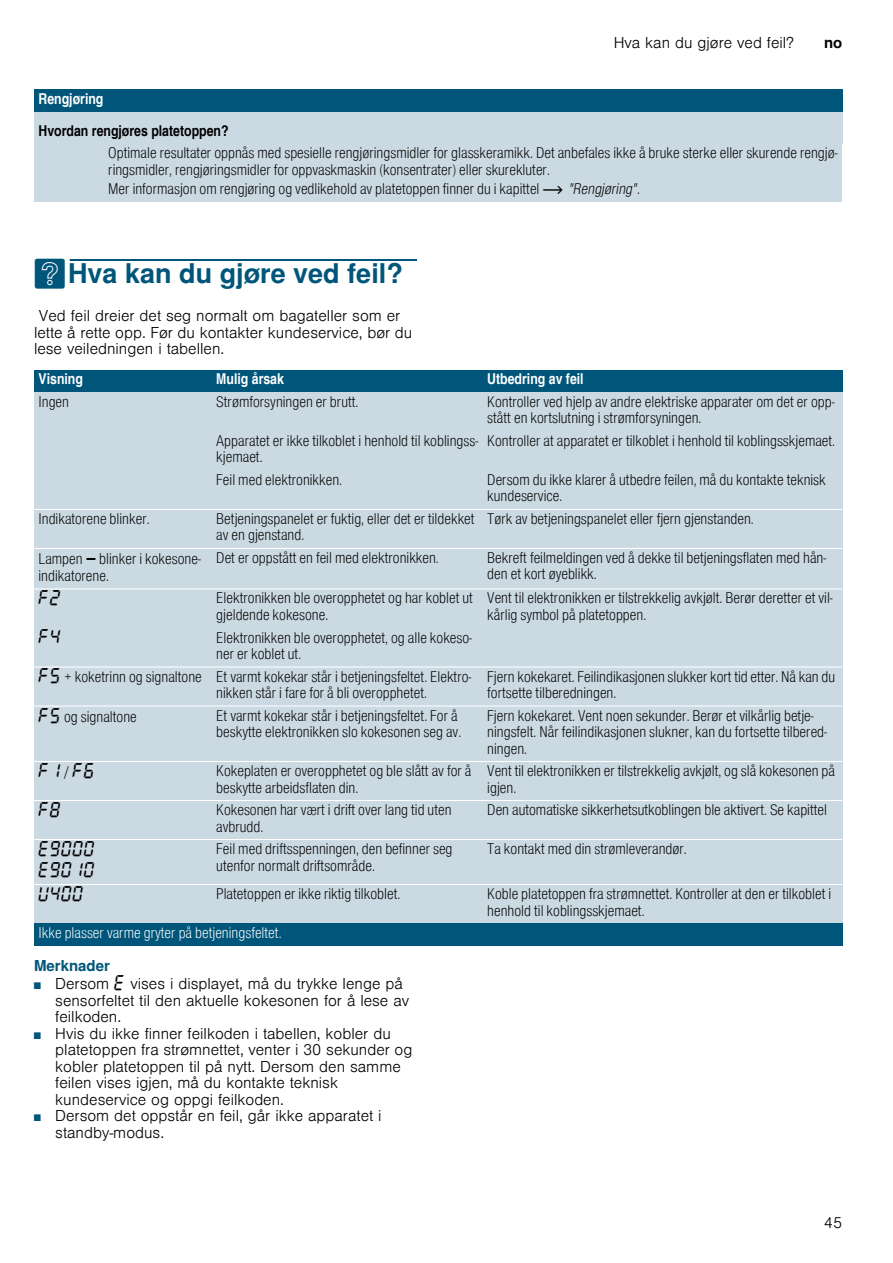
<style>
.page{position:relative;width:893px;height:1263px;background:#fff}
.page>*{position:absolute;margin:0;border:0;box-sizing:border-box;transform-origin:0 0}
.t1{font:700 27px "Nimbus San L";color:#00567a}
.t2{font:16.5px/21px "BSH Symb All";color:#000}
.t3{font:15px/16.5px "Nimbus San L Lig Con";color:#000}
.t4{font:300 15px/16.5px "Nimbus San L";color:#000}
.t5{font:15px "Nimbus San L Bol Con";color:#fff}
.t6{font:15px "Nimbus San L Lig Con";color:#fff}
.t7{font:15px "Nimbus San L Bol Con";color:#000}
.t8{font:700 15px "Nimbus San L";color:#00567a}
.t9{font:700 15px "Nimbus San L";color:#000}
.s1{font-family:"BSH Symb PH1"}
.s2{font-family:"Nimbus San L Lig Con Ita"}
.s3{font-family:"BSH Symb PG2";font-weight:400}
.s4{font-family:"BSH Symb PH4";font-size:16.5px}
.s5{font-family:"BSH Symb All";font-size:16.5px}
.s6{font-family:"Nimbus San L Lig Con";font-size:15px}
.s7{font-size:9px;color:#00567a}
.s8{font-family:"BSH Symb All";font-weight:400;font-size:16.5px}
</style>
<div class="page">
<div style="left:70px;top:259px;width:347px;height:2px;border:1px solid #00567a"></div>
<div style="left:34px;top:90px;width:808px;height:22px;background:#00567a"></div>
<div style="left:34px;top:112px;width:808px;height:32px;background:#cbd9e3"></div>
<div style="left:34px;top:144px;width:70px;height:58px;background:#cbd9e3"></div>
<div style="left:104px;top:144px;width:738px;height:58px;background:#cbd9e3"></div>
<div style="left:34px;top:370px;width:178px;height:22px;background:#00567a"></div>
<div style="left:212px;top:370px;width:271px;height:22px;background:#00567a"></div>
<div style="left:483px;top:370px;width:359px;height:22px;background:#00567a"></div>
<div style="left:34px;top:392px;width:178px;height:117px;background:#cbd9e3"></div>
<div style="left:212px;top:392px;width:271px;height:39px;background:#cbd9e3"></div>
<div style="left:483px;top:392px;width:359px;height:39px;background:#cbd9e3"></div>
<div style="left:212px;top:431px;width:271px;height:39px;background:#cbd9e3"></div>
<div style="left:483px;top:431px;width:359px;height:39px;background:#cbd9e3"></div>
<div style="left:212px;top:470px;width:271px;height:39px;background:#cbd9e3"></div>
<div style="left:483px;top:470px;width:359px;height:39px;background:#cbd9e3"></div>
<div style="left:34px;top:509px;width:178px;height:39px;background:#cbd9e3"></div>
<div style="left:212px;top:509px;width:271px;height:39px;background:#cbd9e3"></div>
<div style="left:483px;top:509px;width:359px;height:39px;background:#cbd9e3"></div>
<div style="left:34px;top:548px;width:178px;height:41px;background:#cbd9e3"></div>
<div style="left:212px;top:548px;width:271px;height:41px;background:#cbd9e3"></div>
<div style="left:483px;top:548px;width:359px;height:41px;background:#cbd9e3"></div>
<div style="left:34px;top:589px;width:178px;height:39px;background:#cbd9e3"></div>
<div style="left:212px;top:589px;width:271px;height:39px;background:#cbd9e3"></div>
<div style="left:483px;top:589px;width:359px;height:78px;background:#cbd9e3"></div>
<div style="left:34px;top:628px;width:178px;height:39px;background:#cbd9e3"></div>
<div style="left:212px;top:628px;width:271px;height:39px;background:#cbd9e3"></div>
<div style="left:34px;top:667px;width:178px;height:39px;background:#cbd9e3"></div>
<div style="left:212px;top:667px;width:271px;height:39px;background:#cbd9e3"></div>
<div style="left:483px;top:667px;width:359px;height:39px;background:#cbd9e3"></div>
<div style="left:34px;top:706px;width:178px;height:55px;background:#cbd9e3"></div>
<div style="left:212px;top:706px;width:271px;height:55px;background:#cbd9e3"></div>
<div style="left:483px;top:706px;width:359px;height:55px;background:#cbd9e3"></div>
<div style="left:34px;top:761px;width:178px;height:39px;background:#cbd9e3"></div>
<div style="left:212px;top:761px;width:271px;height:39px;background:#cbd9e3"></div>
<div style="left:483px;top:761px;width:359px;height:39px;background:#cbd9e3"></div>
<div style="left:34px;top:800px;width:178px;height:39px;background:#cbd9e3"></div>
<div style="left:212px;top:800px;width:271px;height:39px;background:#cbd9e3"></div>
<div style="left:483px;top:800px;width:359px;height:39px;background:#cbd9e3"></div>
<div style="left:34px;top:839px;width:178px;height:45px;background:#cbd9e3"></div>
<div style="left:212px;top:839px;width:271px;height:45px;background:#cbd9e3"></div>
<div style="left:483px;top:839px;width:359px;height:45px;background:#cbd9e3"></div>
<div style="left:34px;top:884px;width:178px;height:39px;background:#cbd9e3"></div>
<div style="left:212px;top:884px;width:271px;height:39px;background:#cbd9e3"></div>
<div style="left:483px;top:884px;width:359px;height:39px;background:#cbd9e3"></div>
<div style="left:34px;top:923px;width:808px;height:23px;background:#00567a"></div>
<hr style="left:34px;top:509px;width:808px;height:1px;background:#fff">
<hr style="left:34px;top:548px;width:808px;height:1px;background:#fff">
<hr style="left:34px;top:588px;width:808px;height:1px;background:#fff">
<hr style="left:34px;top:666px;width:808px;height:1px;background:#fff">
<hr style="left:34px;top:705px;width:808px;height:1px;background:#fff">
<hr style="left:34px;top:761px;width:808px;height:1px;background:#fff">
<hr style="left:34px;top:800px;width:808px;height:1px;background:#fff">
<hr style="left:34px;top:839px;width:808px;height:1px;background:#fff">
<hr style="left:34px;top:884px;width:808px;height:1px;background:#fff">
<p class="t4" style="left:613px;top:33px;width:182px">Hva kan du gjøre ved feil?</p>
<p class="t9" style="left:824px;top:34px;width:20px">no</p>
<p class="t5" style="left:39px;top:89px;width:66px">Rengjøring</p>
<p class="t7" style="left:39px;top:121px;width:192px">Hvordan rengjøres platetoppen?</p>
<p class="t3" style="left:108px;top:144px;width:730px">Optimale resultater oppnås med spesielle rengjøringsmidler for glasskeramikk. Det anbefales ikke å bruke sterke eller skurende rengjø&shy;ringsmidler, rengjøringsmidler for oppvaskmaskin (konsentrater) eller skurekluter.</p>
<p class="t3" style="left:108px;top:180px;width:533px">Mer informasjon om rengjøring og vedlikehold av platetoppen finner du i kapittel <span class="s1">~</span> <span class="s2">"Rengjøring"</span>.</p>
<h1 class="t1" style="left:34px;top:257px;width:370px"><span class="s3">3</span>Hva kan du gjøre ved feil?</h1>
<p class="t4" style="left:34px;top:306px;width:380px;text-indent:5px">Ved feil dreier det seg normalt om bagateller som er lette å rette opp. Før du kontakter kundeservice, bør du lese veiledningen i tabellen.</p>
<p class="t5" style="left:39px;top:370px;width:46px">Visning</p>
<p class="t5" style="left:216px;top:370px;width:69px">Mulig årsak</p>
<p class="t5" style="left:487px;top:370px;width:98px">Utbedring av feil</p>
<p class="t3" style="left:39px;top:393px;width:32px">Ingen</p>
<p class="t3" style="left:216px;top:393px;width:144px">Strømforsyningen er brutt.</p>
<p class="t3" style="left:487px;top:393px;width:348px">Kontroller ved hjelp av andre elektriske apparater om det er opp&shy;stått en kortslutning i strømforsyningen.</p>
<p class="t3" style="left:216px;top:432px;width:263px">Apparatet er ikke tilkoblet i henhold til koblingss&shy;kjemaet.</p>
<p class="t3" style="left:487px;top:432px;width:349px">Kontroller at apparatet er tilkoblet i henhold til koblingsskjemaet.</p>
<p class="t3" style="left:216px;top:471px;width:127px">Feil med elektronikken.</p>
<p class="t3" style="left:487px;top:471px;width:340px">Dersom du ikke klarer å utbedre feilen, må du kontakte teknisk kundeservice.</p>
<p class="t3" style="left:39px;top:510px;width:113px">Indikatorene blinker.</p>
<p class="t3" style="left:216px;top:510px;width:260px">Betjeningspanelet er fuktig, eller det er tildekket av en gjenstand.</p>
<p class="t3" style="left:487px;top:510px;width:268px">Tørk av betjeningspanelet eller fjern gjenstanden.</p>
<p class="t3" style="left:39px;top:550px;width:164px;line-height:17px">Lampen <span class="s4">Ù</span> blinker i kokesone&shy;indikatorene.</p>
<p class="t3" style="left:216px;top:549px;width:224px">Det er oppstått en feil med elektronikken.</p>
<p class="t3" style="left:487px;top:549px;width:340px">Bekreft feilmeldingen ved å dekke til betjeningsflaten med hån&shy;den et kort øyeblikk.</p>
<p class="t2" style="left:39px;top:588px;width:24px">”ƒ</p>
<p class="t3" style="left:216px;top:589px;width:258px">Elektronikken ble overopphetet og har koblet ut gjeldende kokesone.</p>
<p class="t3" style="left:487px;top:589px;width:347px">Vent til elektronikken er tilstrekkelig avkjølt. Berør deretter et vil&shy;kårlig symbol på platetoppen.</p>
<p class="t2" style="left:39px;top:627px;width:24px">”…</p>
<p class="t3" style="left:216px;top:628px;width:257px">Elektronikken ble overopphetet, og alle kokeso&shy;ner er koblet ut.</p>
<p class="t3" style="left:216px;top:667px;width:257px;text-indent:-178px"><span class="s5">”†</span> + koketrinn og signaltone Et varmt kokekar står i betjeningsfeltet. Elektro&shy;nikken står i fare for å bli overopphetet.</p>
<p class="t3" style="left:487px;top:667px;width:349px">Fjern kokekaret. Feilindikasjonen slukker kort tid etter. Nå kan du fortsette tilberedningen.</p>
<p class="t3" style="left:39px;top:707px;width:100px"><span class="s5">”†</span> og signaltone</p>
<p class="t3" style="left:216px;top:706px;width:246px">Et varmt kokekar står i betjeningsfeltet. For å beskytte elektronikken slo kokesonen seg av.</p>
<p class="t3" style="left:487px;top:706px;width:341px">Fjern kokekaret. Vent noen sekunder. Berør et vilkårlig betje&shy;ningsfelt. Når feilindikasjonen slukner, kan du fortsette tilbered&shy;ningen.</p>
<p class="t2" style="left:39px;top:761px;width:58px">”‚ <span class="s6">/</span> ”‡</p>
<p class="t3" style="left:216px;top:762px;width:257px">Kokeplaten er overopphetet og ble slått av for å beskytte arbeidsflaten din.</p>
<p class="t3" style="left:487px;top:762px;width:349px">Vent til elektronikken er tilstrekkelig avkjølt, og slå kokesonen på igjen.</p>
<p class="t2" style="left:39px;top:800px;width:24px">”‰</p>
<p class="t3" style="left:216px;top:801px;width:237px">Kokesonen har vært i drift over lang tid uten avbrudd.</p>
<p class="t3" style="left:487px;top:801px;width:341px">Den automatiske sikkerhetsutkoblingen ble aktivert. Se kapittel</p>
<p class="t2" style="left:39px;top:839px;width:58px">“Š‹‹‹ “Š‹‚‹</p>
<p class="t3" style="left:216px;top:840px;width:238px">Feil med driftsspenningen, den befinner seg utenfor normalt driftsområde.</p>
<p class="t3" style="left:487px;top:840px;width:201px">Ta kontakt med din strømleverandør.</p>
<p class="t2" style="left:39px;top:884px;width:47px">—…‹‹</p>
<p class="t3" style="left:216px;top:885px;width:185px">Platetoppen er ikke riktig tilkoblet.</p>
<p class="t3" style="left:487px;top:885px;width:345px">Koble platetoppen fra strømnettet. Kontroller at den er tilkoblet i henhold til koblingsskjemaet.</p>
<p class="t6" style="left:39px;top:923px;width:244px">Ikke plasser varme gryter på betjeningsfeltet.</p>
<p class="t8" style="left:34px;top:956px;width:77px">Merknader</p>
<p class="t4" style="left:55px;top:973px;width:355px;text-indent:-21px"><span class="s7">■</span> Dersom <span class="s8">“</span> vises i displayet, må du trykke lenge på sensorfeltet til den aktuelle kokesonen for å lese av feilkoden.</p>
<p class="t4" style="left:55px;top:1023px;width:358px;text-indent:-21px"><span class="s7">■</span> Hvis du ikke finner feilkoden i tabellen, kobler du platetoppen fra strømnettet, venter i 30 sekunder og kobler platetoppen til på nytt. Dersom den samme feilen vises igjen, må du kontakte teknisk kundeservice og oppgi feilkoden.</p>
<p class="t4" style="left:55px;top:1106px;width:328px;text-indent:-21px"><span class="s7">■</span> Dersom det oppstår en feil, går ikke apparatet i standby-modus.</p>
<p class="t4" style="left:824px;top:1213px;width:20px">45</p>
</div>
